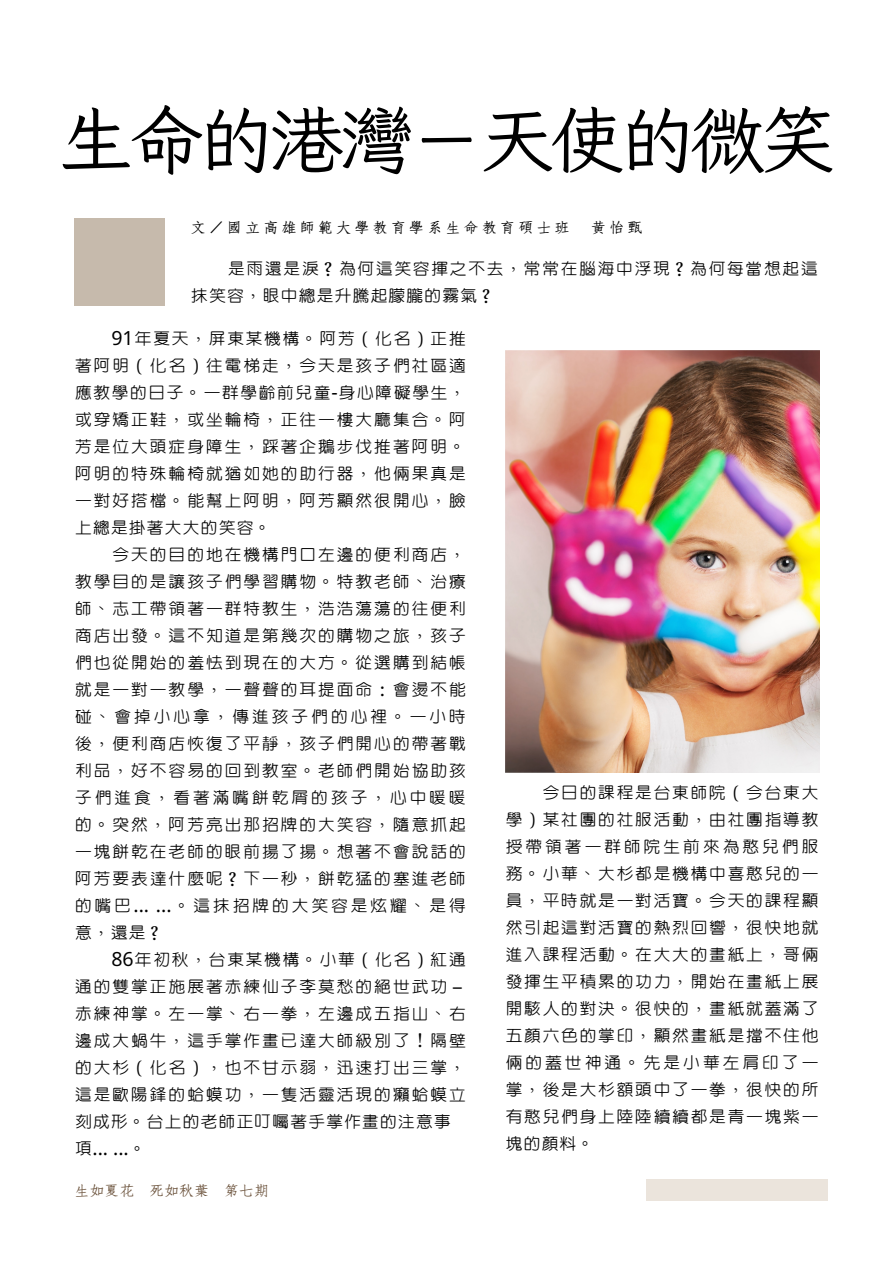
<style>
.page{position:relative;width:893px;height:1264px;background:#fff}
.page>*{position:absolute;margin:0;border:0;box-sizing:border-box;transform-origin:0 0}
.t1{font:74.4px "Iansui 094";letter-spacing:-.06em;color:#000}
.t2{font:19.5px/27px "cw Te X Yen";letter-spacing:.04em;color:#000;text-align:justify}
.t3{font:19.5px "Noto Sans";color:#000}
.t4{font:16.5px "cw Te X Fang Song";letter-spacing:.185em;color:#000}
.t5{font:16.2px "cw Te X Fang Song";color:#6a513a}
.s1{font-family:"Noto Sans"}
.s2{font-family:"cw Te X Yen"}
</style>
<div class="page">
<img style="left:505px;top:350px;width:314px;height:422px">
<div style="left:646px;top:1179px;width:181px;height:21px;background:#ebe4dc"></div>
<div style="left:74px;top:218px;width:91px;height:88px;background:#c6baac"></div>
<p class="t1" style="left:59px;top:101px;width:777px">生命的港灣－天使的微笑</p>
<p class="t4" style="left:190px;top:219px;width:380px">文／國立高雄師範大學教育學系生命教育碩士班</p>
<p class="t4" style="left:591px;top:219px;width:53px">黃怡甄</p>
<p class="t2" style="left:190px;top:256px;width:629px;text-indent:37px">是雨還是淚？為何這笑容揮之不去，常常在腦海中浮現？為何每當想起這抹笑容，眼中總是升騰起朦朧的霧氣？</p>
<p class="t2" style="left:74px;top:325px;width:393px;text-indent:37px"><span class="s1">91</span>年夏天，屏東某機構。阿芳（化名）正推著阿明（化名）往電梯走，今天是孩子們社區適應教學的日子。一群學齡前兒童<span class="s1">-</span>身心障礙學生，或穿矯正鞋，或坐輪椅，正往一樓大廳集合。阿芳是位大頭症身障生，踩著企鵝步伐推著阿明。阿明的特殊輪椅就猶如她的助行器，他倆果真是一對好搭檔。能幫上阿明，阿芳顯然很開心，臉上總是掛著大大的笑容。</p>
<p class="t2" style="left:74px;top:541px;width:393px;text-indent:37px">今天的目的地在機構門口左邊的便利商店，教學目的是讓孩子們學習購物。特教老師、治療師、志工帶領著一群特教生，浩浩蕩蕩的往便利商店出發。這不知道是第幾次的購物之旅，孩子們也從開始的羞怯到現在的大方。從選購到結帳就是一對一教學，一聲聲的耳提面命：會燙不能碰、會掉小心拿，傳進孩子們的心裡。一小時後，便利商店恢復了平靜，孩子們開心的帶著戰利品，好不容易的回到教室。老師們開始協助孩子們進食，看著滿嘴餅乾屑的孩子，心中暖暖的。突然，阿芳亮出那招牌的大笑容，隨意抓起一塊餅乾在老師的眼前揚了揚。想著不會說話的阿芳要表達什麼呢？下一秒，餅乾猛的塞進老師的嘴巴<span class="s1">... ...</span>。這抹招牌的大笑容是炫耀、是得意，還是？</p>
<p class="t2" style="left:74px;top:946px;width:393px;text-indent:37px"><span class="s1">86</span>年初秋，台東某機構。小華（化名）紅通通的雙掌正施展著赤練仙子李莫愁的絕世武功－赤練神掌。左一掌、右一拳，左邊成五指山、右邊成大蝸牛，這手掌作畫已達大師級別了！隔壁的大杉（化名），也不甘示弱，迅速打出三掌，這是歐陽鋒的蛤蟆功，一隻活靈活現的癩蛤蟆立刻成形。台上的老師正叮囑著手掌作畫的注意事</p>
<p class="t3" style="left:74px;top:1134px;width:74px"><span class="s2">項</span>... ...<span class="s2">。</span></p>
<p class="t5" style="left:74px;top:1182px;width:196px">生如夏花 死如秋葉 第七期</p>
<p class="t2" style="left:505px;top:779px;width:315px;text-indent:37px">今日的課程是台東師院（今台東大學）某社團的社服活動，由社團指導教授帶領著一群師院生前來為憨兒們服務。小華、大杉都是機構中喜憨兒的一員，平時就是一對活寶。今天的課程顯然引起這對活寶的熱烈回響，很快地就進入課程活動。在大大的畫紙上，哥倆發揮生平積累的功力，開始在畫紙上展開駭人的對決。很快的，畫紙就蓋滿了五顏六色的掌印，顯然畫紙是擋不住他倆的蓋世神通。先是小華左肩印了一掌，後是大杉額頭中了一拳，很快的所有憨兒們身上陸陸續續都是青一塊紫一塊的顏料。</p>
</div>
